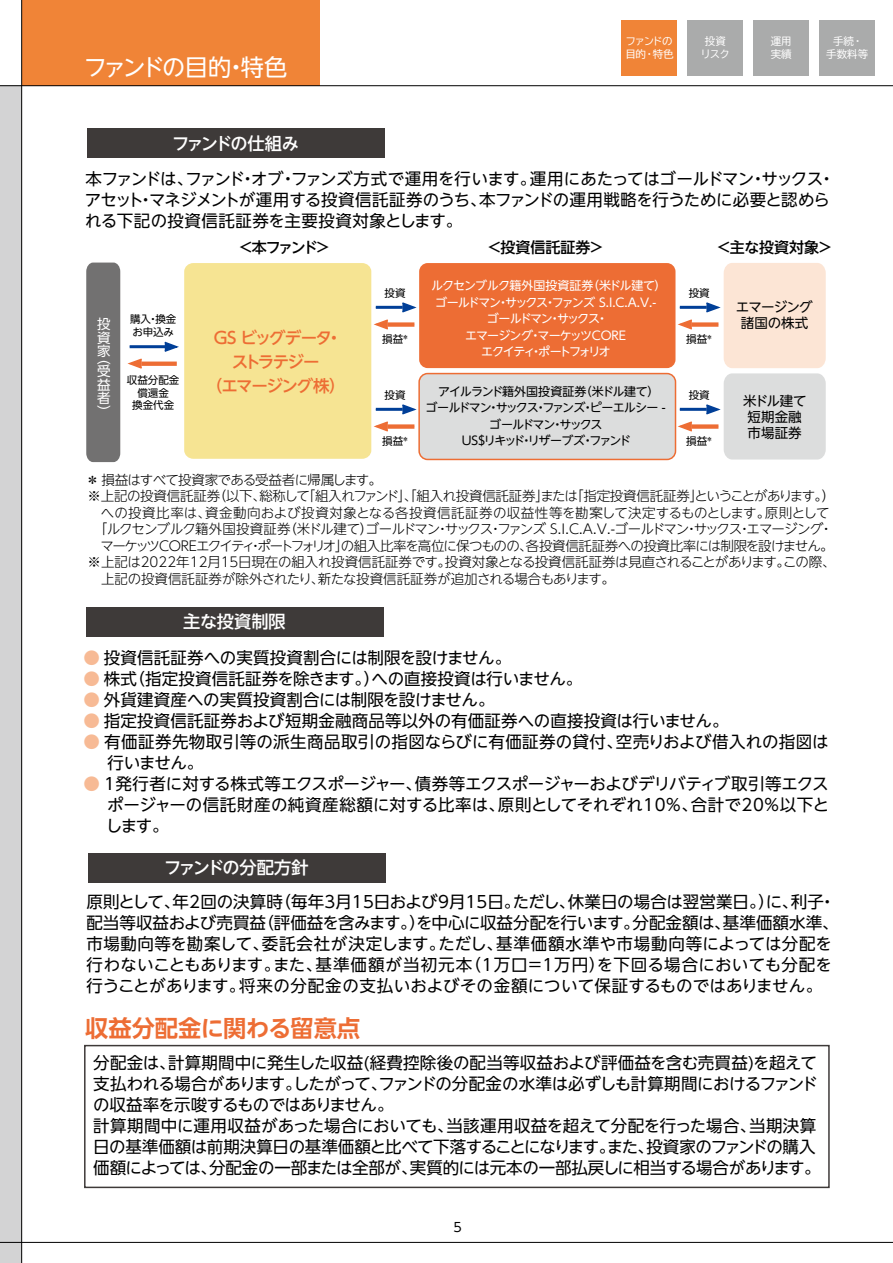
<style>
.page{position:relative;width:893px;height:1263px;background:#fff}
.page>*{position:absolute;margin:0;border:0;box-sizing:border-box;transform-origin:0 0}
.t1{font:700 23.25px "UD Shin Go NT Pro De";color:#ed6d34}
.t2{font:23.25px "UD Shin Go NT Pro";letter-spacing:-.105em;color:#fff}
.t3{font:500 17.25px "UD Shin Go NT Pro";letter-spacing:-.06em;color:#fff}
.t4{font:500 17.25px "UD Shin Go NT Pro";letter-spacing:-.105em;color:#fff}
.t5{font:500 17.25px "UD Shin Go NT Pro";letter-spacing:-.025em;color:#fff}
.t6{font:16.5px/21px "UD Shin Go NT Pro";letter-spacing:-.005em;color:#000}
.t7{font:16.5px/21px "UD Shin Go NT Pro";letter-spacing:-.025em;color:#000}
.t8{font:16.5px/21px "UD Shin Go NT Pro";letter-spacing:.015em;color:#000}
.t9{font:500 16.5px/24px "UD Shin Go NT Pro";letter-spacing:-.09em;color:#ed6d34;text-align:center}
.t10{font:500 15px "UD Shin Go NT Pro";color:#000}
.t11{font:300 13.5px "UD Shin Go NT Pro";letter-spacing:-.015em;color:#000}
.t12{font:300 13.5px "UD Shin Go NT Pro";letter-spacing:-.07em;color:#000}
.t13{font:300 13.5px "UD Shin Go NT Pro";letter-spacing:-.065em;color:#000}
.t14{font:300 13.5px "UD Shin Go NT Pro";letter-spacing:-.035em;color:#000}
.t15{font:300 13.5px "UD Shin Go NT Pro";letter-spacing:.015em;color:#000}
.t16{font:300 13.5px "UD Shin Go NT Pro";letter-spacing:-.055em;color:#000}
.t17{font:13.5px/16.2px "UD Shin Go NT Pro";letter-spacing:-.01em;color:#000;text-align:center}
.t18{font:13.5px/16.2px "UD Shin Go NT Pro";letter-spacing:-.045em;color:#000;text-align:center}
.t19{font:13.5px/13.5px "UD Shin Go NT Pro";color:#fff;text-align:justify}
.t20{font:12.75px "UD Shin Go NT Pro";color:#000}
.t21{font:12px/16.5px "UD Shin Go NT Pro";letter-spacing:-.08em;color:#fff;text-align:center}
.t22{font:12px/16.5px "UD Shin Go NT Pro";letter-spacing:-.095em;color:#000;text-align:center}
.t23{font:10.5px/12.6px "UD Shin Go NT Pro";color:#000;text-align:center}
.t24{font:10.5px/13.5px "TBUD Go Std";letter-spacing:-.03em;color:#fff;text-align:center}
.t25{font:10.5px/13.5px "TBUD Go Std";letter-spacing:-.095em;color:#fff}
.s1{color:#f7ba95}
</style>
<div class="page">
<div style="left:22px;top:0;width:297px;height:86px;background:#f08437"></div>
<div style="left:0;top:86px;width:22px;height:1177px;background:#d3d3d4"></div>
<hr style="left:21px;top:0;width:1px;height:1263px;background:#000">
<hr style="left:0;top:85px;width:893px;height:1px;background:#000">
<hr style="left:0;top:1242px;width:893px;height:1px;background:#000">
<div style="left:419px;top:263px;width:256px;height:105px;background:#ed6d34;border-radius:9px"></div>
<div style="left:87px;top:128px;width:298px;height:30px;background:#3e3a39"></div>
<div style="left:184px;top:263px;width:187px;height:196px;background:#f6e493;border-radius:9px"></div>
<hr style="left:376px;top:306px;width:27px;height:3px;background:#003f98">
<svg style="left:400px;top:302px;width:17px;height:11px"></svg>
<div style="left:388px;top:322px;width:26px;height:5px;background:#ed6d34"></div>
<svg style="left:371px;top:318px;width:19px;height:13px"></svg>
<hr style="left:680px;top:306px;width:27px;height:3px;background:#003f98">
<div style="left:692px;top:322px;width:26px;height:5px;background:#ed6d34"></div>
<svg style="left:675px;top:318px;width:19px;height:13px"></svg>
<div style="left:419px;top:374px;width:256px;height:85px;background:#dcdddd;border-radius:9px"></div>
<div style="left:418px;top:373px;width:258px;height:87px;border:2px solid #ed6d34;border-radius:9px"></div>
<hr style="left:376px;top:408px;width:27px;height:3px;background:#003f98">
<svg style="left:400px;top:403px;width:19px;height:13px"></svg>
<div style="left:388px;top:424px;width:26px;height:5px;background:#ed6d34"></div>
<svg style="left:371px;top:420px;width:19px;height:13px"></svg>
<hr style="left:680px;top:408px;width:27px;height:3px;background:#003f98">
<svg style="left:704px;top:263px;width:122px;height:196px"></svg>
<div style="left:692px;top:424px;width:26px;height:5px;background:#ed6d34"></div>
<svg style="left:675px;top:420px;width:19px;height:13px"></svg>
<svg style="left:144px;top:362px;width:33px;height:4px"></svg>
<svg style="left:86px;top:263px;width:58px;height:199px"></svg>
<hr style="left:130px;top:345px;width:35px;height:3px;background:#003f98">
<svg style="left:163px;top:341px;width:16px;height:11px"></svg>
<div style="left:86px;top:607px;width:297px;height:30px;background:#3e3a39"></div>
<div style="left:88px;top:853px;width:298px;height:30px;background:#3e3a39"></div>
<div style="left:622px;top:20px;width:55px;height:56px;background:#f08437"></div>
<div style="left:688px;top:20px;width:55px;height:56px;background:#aaabab"></div>
<div style="left:754px;top:20px;width:55px;height:56px;background:#aaabab"></div>
<div style="left:819px;top:20px;width:56px;height:56px;background:#aaabab"></div>
<div style="left:84px;top:1045px;width:746px;height:143px;border:2px solid #3e3a39"></div>
<h1 class="t2" style="left:84px;top:49px;width:205px">ファンドの目的・特色</h1>
<p class="t4" style="left:172px;top:129px;width:128px">ファンドの仕組み</p>
<p class="t25" style="left:625px;top:34px;width:50px">ファンドの目的・特色</p>
<p class="t24" style="left:700px;top:34px;width:31px">投資リスク</p>
<p class="t24" style="left:771px;top:34px;width:22px;text-align:left">運用実績</p>
<p class="t24" style="left:826px;top:34px;width:43px">手続・手数料等</p>
<p class="t7" style="left:85px;top:168px;width:751px">本ファンドは、ファンド・オブ・ファンズ方式で運用を行います。運用にあたってはゴールドマン・サックス・アセット・マネジメントが運用する投資信託証券のうち、本ファンドの運用戦略を行うために必要と認められる下記の投資信託証券を主要投資対象とします。</p>
<p class="t19" style="left:97px;top:317px;width:15px">投資家</p>
<p class="t19" style="left:97px;top:350px;width:15px">（受益者）</p>
<p class="t23" style="left:130px;top:313px;width:48px;text-align:left">購入・換金お申込み</p>
<p class="t23" style="left:127px;top:374px;width:54px">収益分配金償還金<br>換金代金</p>
<p class="t10" style="left:238px;top:235px;width:94px">＜本ファンド＞</p>
<p class="t10" style="left:487px;top:235px;width:119px">＜投資信託証券＞</p>
<p class="t10" style="left:716px;top:235px;width:118px">＜主な投資対象＞</p>
<p class="t23" style="left:385px;top:286px;width:23px">投資</p>
<p class="t23" style="left:382px;top:332px;width:28px">損益<sup>＊</sup></p>
<p class="t21" style="left:431px;top:277px;width:237px">ルクセンブルク籍外国投資証券（米ドル建て）ゴールドマン・サックス・ファンズ S.I.C.A.V.-ゴールドマン・サックス・<br>エマージング・マーケッツCORE<br>エクイティ・ポートフォリオ</p>
<p class="t23" style="left:689px;top:286px;width:23px">投資</p>
<p class="t23" style="left:686px;top:332px;width:28px">損益<sup>＊</sup></p>
<p class="t18" style="left:736px;top:299px;width:78px">エマージング諸国の株式</p>
<p class="t9" style="left:206px;top:325px;width:141px">GS ビッグデータ・ストラテジー<br>（エマージング株）</p>
<p class="t22" style="left:426px;top:382px;width:242px">アイルランド籍外国投資証券（米ドル建て）<br>ゴールドマン・サックス・ファンズ・ピーエルシー -ゴールドマン・サックス<br>US＄リキッド・リザーブズ・ファンド</p>
<p class="t23" style="left:385px;top:388px;width:23px">投資</p>
<p class="t23" style="left:382px;top:434px;width:28px">損益<sup>＊</sup></p>
<p class="t23" style="left:689px;top:388px;width:23px">投資</p>
<p class="t23" style="left:686px;top:434px;width:28px">損益<sup>＊</sup></p>
<p class="t17" style="left:743px;top:392px;width:65px">米ドル建て短期金融市場証券</p>
<p class="t16" style="left:86px;top:469px;width:298px">＊ 損益はすべて投資家である受益者に帰属します。</p>
<p class="t11" style="left:88px;top:485px;width:749px">※上記の投資信託証券（以下、総称して「組入れファンド」、「組入れ投資信託証券」または「指定投資信託証券」ということがあります。）</p>
<p class="t15" style="left:101px;top:502px;width:730px">への投資比率は、資金動向および投資対象となる各投資信託証券の収益性等を勘案して決定するものとします。原則として</p>
<p class="t12" style="left:94px;top:518px;width:741px">「ルクセンブルク籍外国投資証券（米ドル建て）ゴールドマン・サックス・ファンズ S.I.C.A.V.-ゴールドマン・サックス・エマージング・</p>
<p class="t13" style="left:100px;top:535px;width:735px">マーケッツCOREエクイティ・ポートフォリオ」の組入比率を高位に保つものの、各投資信託証券への投資比率には制限を設けません。</p>
<p class="t14" style="left:88px;top:551px;width:750px">※上記は2022年12月15日現在の組入れ投資信託証券です。投資対象となる投資信託証券は見直されることがあります。この際、</p>
<p class="t11" style="left:101px;top:568px;width:515px">上記の投資信託証券が除外されたり、新たな投資信託証券が追加される場合もあります。</p>
<p class="t5" style="left:183px;top:608px;width:104px">主な投資制限</p>
<p class="t6" style="left:84px;top:646px;width:429px"><span class="s1">●</span> 投資信託証券への実質投資割合には制限を設けません。</p>
<p class="t6" style="left:84px;top:667px;width:500px"><span class="s1">●</span> 株式（指定投資信託証券を除きます。）への直接投資は行いません。</p>
<p class="t6" style="left:84px;top:688px;width:412px"><span class="s1">●</span> 外貨建資産への実質投資割合には制限を設けません。</p>
<p class="t6" style="left:84px;top:709px;width:646px"><span class="s1">●</span> 指定投資信託証券および短期金融商品等以外の有価証券への直接投資は行いません。</p>
<p class="t8" style="left:108px;top:730px;width:723px;text-indent:-24px"><span class="s1">●</span> 有価証券先物取引等の派生商品取引の指図ならびに有価証券の貸付、空売りおよび借入れの指図は行いません。</p>
<p class="t6" style="left:106px;top:772px;width:725px;text-align:justify;text-indent:-22px"><span class="s1">●</span> 1発行者に対する株式等エクスポージャー、債券等エクスポージャーおよびデリバティブ取引等エクスポージャーの信託財産の純資産総額に対する比率は、原則としてそれぞれ10％、合計で20％以下とします。</p>
<p class="t3" style="left:164px;top:854px;width:146px">ファンドの分配方針</p>
<p class="t6" style="left:86px;top:891px;width:754px">原則として、年2回の決算時（毎年3月15日および9月15日。ただし、休業日の場合は翌営業日。）に、利子・配当等収益および売買益（評価益を含みます。）を中心に収益分配を行います。分配金額は、基準価額水準、市場動向等を勘案して、委託会社が決定します。ただし、基準価額水準や市場動向等によっては分配を行わないこともあります。また、基準価額が当初元本（1万口＝1万円）を下回る場合においても分配を行うことがあります。将来の分配金の支払いおよびその金額について保証するものではありません。</p>
<h1 class="t1" style="left:85px;top:1009px;width:277px">収益分配金に関わる留意点</h1>
<p class="t6" style="left:93px;top:1051px;width:729px">分配金は、計算期間中に発生した収益(経費控除後の配当等収益および評価益を含む売買益)を超えて支払われる場合があります。したがって、ファンドの分配金の水準は必ずしも計算期間におけるファンドの収益率を示唆するものではありません。<br>計算期間中に運用収益があった場合においても、当該運用収益を超えて分配を行った場合、当期決算日の基準価額は前期決算日の基準価額と比べて下落することになります。また、投資家のファンドの購入価額によっては、分配金の一部または全部が、実質的には元本の一部払戻しに相当する場合があります。</p>
<p class="t20" style="left:453px;top:1217px;width:10px">5</p>
</div>
